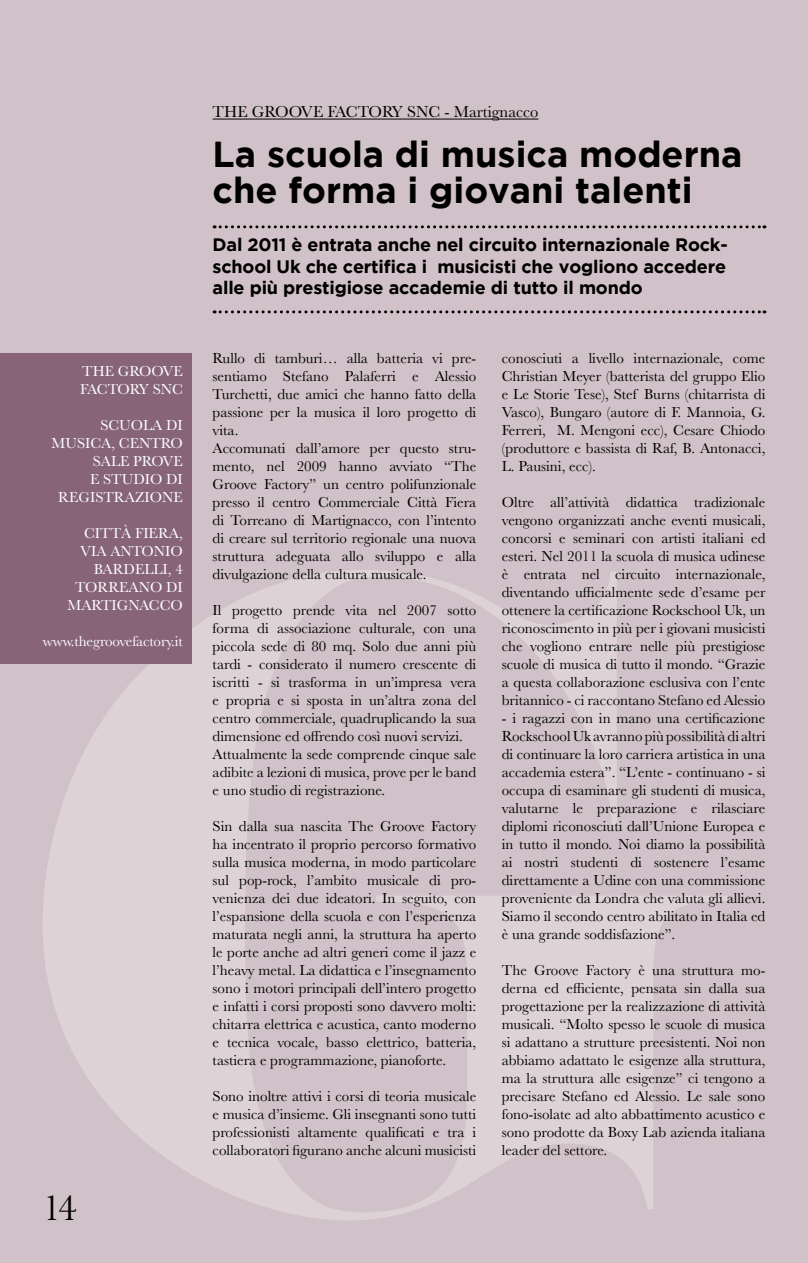
<style>
.page{position:relative;width:808px;height:1263px;background:#d0c2c8}
.page>*{position:absolute;margin:0;border:0;box-sizing:border-box;transform-origin:0 0}
.t1{font:37.5px "Baskerville";color:#000}
.t2{font:700 36px/36px "Gotham";color:#000}
.t3{font:700 18px/21.6px "Gotham";letter-spacing:-.01em;color:#000;text-align:justify}
.t4{font:16.5px "Baskerville";color:#000}
.t5{font:15px/18px "Baskerville";color:#000;text-align:justify}
.t6{font:15px/18px "Baskerville";color:#fff;text-align:right}
</style>
<div class="page">
<svg style="left:43px;top:570px;width:685px;height:650px"></svg>
<hr style="left:213px;top:119px;width:325px;height:1px;background:#000">
<div style="left:0;top:353px;width:191px;height:310px;background:#876478"></div>
<svg style="left:214px;top:225px;width:551px;height:3px"></svg>
<svg style="left:214px;top:310px;width:551px;height:3px"></svg>
<p class="t6" style="left:80px;top:362px;width:104px;text-align:left">THE GROOVE<br>FACTORY SNC</p>
<p class="t6" style="left:52px;top:416px;width:133px">SCUOLA DI<br>MUSICA, CENTRO<br>SALE PROVE<br>E STUDIO DI<br>REGISTRAZIONE</p>
<p class="t6" style="left:68px;top:524px;width:117px">CITTÀ FIERA,<br>VIA ANTONIO<br>BARDELLI, 4<br>TORREANO DI<br>MARTIGNACCO</p>
<p class="t6" style="left:43px;top:632px;width:142px">www.thegroovefactory.it</p>
<h1 class="t1" style="left:43px;top:1184px;width:36px">14</h1>
<p class="t4" style="left:213px;top:102px;width:327px">THE GROOVE FACTORY SNC - Martignacco</p>
<h2 class="t2" style="left:213px;top:135px;width:531px">La scuola di musica moderna che forma i giovani talenti</h2>
<p class="t3" style="left:213px;top:234px;width:517px">Dal 2011 è entrata anche nel circuito internazionale Rock&shy;school Uk che certifica i musicisti che vogliono accedere alle più prestigiose accademie di tutto il mondo</p>
<p class="t5" style="left:213px;top:349px;width:265px;text-align:left">Rullo di tamburi… alla batteria vi pre&shy;sentiamo Stefano Palaferri e Alessio Turchetti, due amici che hanno fatto della passione per la musica il loro progetto di vita.<br>Accomunati dall’amore per questo stru&shy;mento, nel 2009 hanno avviato “The Groove Factory” un centro polifunzionale presso il centro Commerciale Città Fiera di Torreano di Martignacco, con l’intento di creare sul territorio regionale una nuova struttura adeguata allo sviluppo e alla divulgazione della cultura musicale.</p>
<p class="t5" style="left:213px;top:601px;width:265px;text-align:left">Il progetto prende vita nel 2007 sotto forma di associazione culturale, con una piccola sede di 80 mq. Solo due anni più tardi - considerato il numero crescente di iscritti - si trasforma in un’impresa vera e propria e si sposta in un’altra zona del centro commerciale, quadruplicando la sua dimensione ed offrendo così nuovi servizi.<br>Attualmente la sede comprende cinque sale adibite a lezioni di musica, prove per le band e uno studio di registrazione.</p>
<p class="t5" style="left:213px;top:817px;width:265px">Sin dalla sua nascita The Groove Factory ha incentrato il proprio percorso formativo sulla musica moderna, in modo particolare sul pop-rock, l’ambito musicale di pro&shy;venienza dei due ideatori. In seguito, con l’espansione della scuola e con l’esperienza maturata negli anni, la struttura ha aperto le porte anche ad altri generi come il jazz e l’heavy metal. La didattica e l’insegnamento sono i motori principali dell’intero progetto e infatti i corsi proposti sono davvero molti: chitarra elettrica e acustica, canto moderno e tecnica vocale, basso elettrico, batteria, tastiera e programmazione, pianoforte.</p>
<p class="t5" style="left:213px;top:1087px;width:265px">Sono inoltre attivi i corsi di teoria musicale e musica d’insieme. Gli insegnanti sono tutti professionisti altamente qualificati e tra i collaboratori figurano anche alcuni musicisti</p>
<p class="t5" style="left:502px;top:349px;width:265px">conosciuti a livello internazionale, come Christian Meyer (batterista del gruppo Elio e Le Storie Tese), Stef Burns (chitarrista di Vasco), Bungaro (autore di F. Mannoia, G.<br>Ferreri, M. Mengoni ecc), Cesare Chiodo (produttore e bassista di Raf, B. Antonacci, L. Pausini, ecc).</p>
<p class="t5" style="left:502px;top:493px;width:265px">Oltre all’attività didattica tradizionale vengono organizzati anche eventi musicali, concorsi e seminari con artisti italiani ed esteri. Nel 2011 la scuola di musica udinese è entrata nel circuito internazionale, diventando ufficialmente sede d’esame per ottenere la certificazione Rockschool Uk, un riconoscimento in più per i giovani musicisti che vogliono entrare nelle più prestigiose scuole di musica di tutto il mondo. “Grazie a questa collaborazione esclusiva con l’ente britannico - ci raccontano Stefano ed Alessio</p>
<p class="t5" style="left:502px;top:709px;width:265px">- i ragazzi con in mano una certificazione Rockschool Uk avranno più possibilità di altri di continuare la loro carriera artistica in una accademia estera”. “L’ente - continuano - si occupa di esaminare gli studenti di musica, valutarne le preparazione e rilasciare diplomi riconosciuti dall’Unione Europea e in tutto il mondo. Noi diamo la possibilità ai nostri studenti di sostenere l’esame direttamente a Udine con una commissione proveniente da Londra che valuta gli allievi.<br>Siamo il secondo centro abilitato in Italia ed è una grande soddisfazione”.</p>
<p class="t5" style="left:502px;top:961px;width:265px">The Groove Factory è una struttura mo&shy;derna ed efficiente, pensata sin dalla sua progettazione per la realizzazione di attività musicali. “Molto spesso le scuole di musica si adattano a strutture preesistenti. Noi non abbiamo adattato le esigenze alla struttura, ma la struttura alle esigenze” ci tengono a precisare Stefano ed Alessio. Le sale sono fono-isolate ad alto abbattimento acustico e sono prodotte da Boxy Lab azienda italiana leader del settore.</p>
</div>
